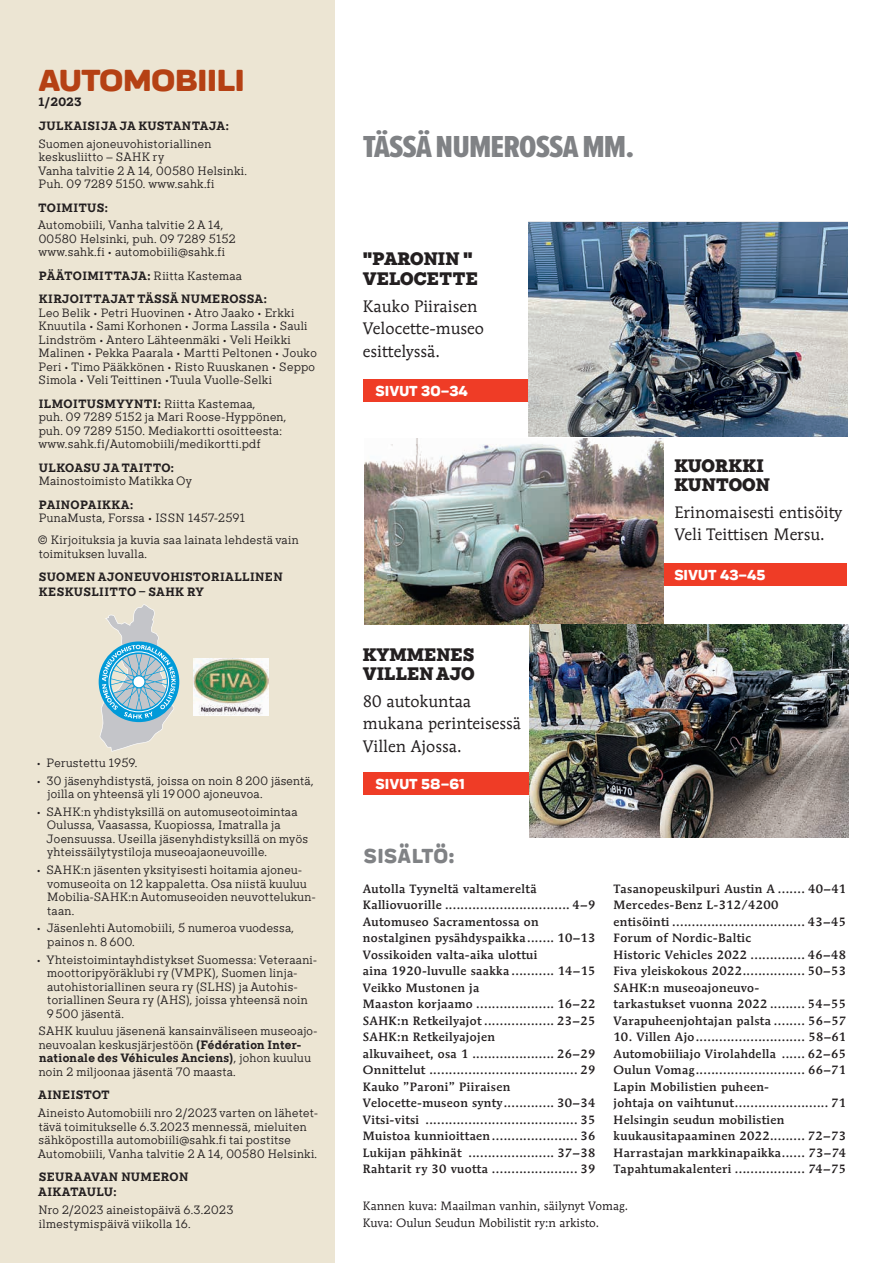
<style>
.page{position:relative;width:893px;height:1263px;background:#fff}
.page>*{position:absolute;margin:0;border:0;box-sizing:border-box;transform-origin:0 0}
.t1{font:31.5px "Proxima Nova Ex Cn Extrabld";letter-spacing:-.025em;color:#808285;scale:1.1 1}
.t2{font:800 31.5px "Praktika Rnd";letter-spacing:-.025em;color:#b54114;scale:1.1 1}
.t3{font:800 21px "Praktika Rnd";letter-spacing:.015em;color:#808285}
.t4{font:900 18px/19.5px "TT Rationalist";color:#231f20}
.t5{font:16.5px/22.5px "Mendoza Roman Std";color:#231f20}
.t6{font:800 15px "Praktika Rnd";color:#fff}
.t7{font:12px/13.5px "TT Rationalist";letter-spacing:.025em;color:#231f20}
.t8{font:500 12px/16.5px "Mendoza Roman Std";letter-spacing:.03em;color:#231f20}
.t9{font:700 12px/23.5px "TT Rationalist";letter-spacing:.03em;color:#231f20}
.t10{font:12px/16.5px "Mendoza Roman Std";color:#231f20}
.s1{font-weight:400}
.s2{font-weight:700}
</style>
<div class="page">
<div style="left:0;top:0;width:334px;height:1263px;background:#ece5d3"></div>
<img style="left:529px;top:223px;width:318px;height:214px">
<div style="left:363px;top:379px;width:165px;height:23px;background:#ef3c26"></div>
<div style="left:663px;top:563px;width:184px;height:22px;background:#ef3c26"></div>
<div style="left:363px;top:772px;width:166px;height:23px;background:#ef3c26"></div>
<img style="left:365px;top:438px;width:298px;height:187px">
<img style="left:529px;top:625px;width:319px;height:212px">
<svg style="left:99px;top:604px;width:80px;height:148px"></svg>
<img style="left:193px;top:658px;width:75px;height:58px">
<h1 class="t2" style="left:38px;top:54px;width:190px">AUTOMOBIILI</h1>
<p class="t9" style="left:38px;top:90px;width:192px">1/ 2023<br>JULKAISIJA JA KUSTANTAJA:</p>
<p class="t7" style="left:38px;top:137px;width:210px">Suomen ajoneuvohistoriallinen keskusliitto – SAHK ry<br>Vanha talvitie 2 A 14, 00580 Helsinki.<br>Puh. 09 7289 5150. www.sahk.fi</p>
<p class="t9" style="left:38px;top:196px;width:71px">TOIMITUS:</p>
<p class="t7" style="left:38px;top:218px;width:199px">Automobiili, Vanha talvitie 2 A 14,<br>00580 Helsinki, puh. 09 7289 5152 www.sahk.fi • automobiili@sahk.fi</p>
<p class="t9" style="left:39px;top:264px;width:229px">PÄÄTOIMITTAJA: <span class="s1">Riitta Kastemaa<br></span>KIRJOITTAJAT TÄSSÄ NUMEROSSA:</p>
<p class="t7" style="left:39px;top:306px;width:280px">Leo Belik • Petri Huovinen • Atro Jaako • Erkki Knuutila • Sami Korhonen • Jorma Lassila • Sauli Lindström • Antero Lähteenmäki • Veli Heikki Malinen • Pekka Paarala • Martti Peltonen • Jouko Peri • Timo Pääkkönen • Risto Ruuskanen • Seppo Simola • Veli Teittinen •Tuula Vuolle-Selki</p>
<p class="t7" style="left:39px;top:397px;width:249px"><span class="s2">ILMOITUSMYYNTI:</span> Riitta Kastemaa,<br>puh. 09 7289 5152 ja Mari Roose-Hyppönen, puh. 09 7289 5150. Mediakortti osoitteesta: www.sahk.fi/Automobiili/medikortti.pdf</p>
<p class="t9" style="left:39px;top:456px;width:137px">ULKOASU JA TAITTO:</p>
<p class="t7" style="left:39px;top:475px;width:155px">Mainostoimisto Matikka Oy</p>
<p class="t9" style="left:39px;top:493px;width:96px">PAINOPAIKKA:</p>
<p class="t7" style="left:38px;top:507px;width:262px;line-height:22px">PunaMusta, Forssa • ISSN 1457-2591<br>© Kirjoituksia ja kuvia saa lainata lehdestä vain</p>
<p class="t7" style="left:39px;top:547px;width:110px">toimituksen luvalla.</p>
<p class="t9" style="left:39px;top:570px;width:245px;line-height:15px">SUOMEN AJONEUVOHISTORIALLINEN<br>KESKUSLIITTO – SAHK RY</p>
<p class="t7" style="left:36px;top:756px;width:102px">• Perustettu 1959.</p>
<p class="t7" style="left:47px;top:774px;width:268px;text-indent:-11px">• 30 jäsenyhdistystä, joissa on noin 8 200 jäsentä, joilla on yhteensä yli 19 000 ajoneuvoa.</p>
<p class="t7" style="left:46px;top:805px;width:263px;text-indent:-10px">• SAHK:n yhdistyksillä on automuseotoimintaa Oulussa, Vaasassa, Kuopiossa, Imatralla ja Joensuussa. Useilla jäsenyhdistyksillä on myös yhteissäilytystiloja museoajaoneuvoille.</p>
<p class="t7" style="left:47px;top:863px;width:270px;text-indent:-11px">• SAHK:n jäsenten yksityisesti hoitamia ajoneu&shy;vomuseoita on 12 kappaletta. Osa niistä kuuluu Mobilia-SAHK:n Automuseoiden neuvottelukun&shy;taan.</p>
<p class="t7" style="left:47px;top:921px;width:248px;text-indent:-11px">• Jäsenlehti Automobiili, 5 numeroa vuodessa, painos n. 8 600.</p>
<p class="t7" style="left:47px;top:953px;width:272px;text-indent:-10px">• Yhteistoimintayhdistykset Suomessa: Veteraani&shy;moottoripyöräklubi ry (VMPK), Suomen linja&shy;autohisto riallinen seura ry (SLHS) ja Autohis&shy;toriallinen Seura ry (AHS), joissa yhteensä noin 9 500 jäsentä.</p>
<p class="t7" style="left:39px;top:1024px;width:280px">SAHK kuuluu jäsenenä kansainväliseen museoajo&shy;neuvoalan keskusjärjestöön <span class="s2">(Fédération Inter&shy;nationale des Véhicules Anciens)</span>, johon kuuluu noin 2 miljoonaa jäsentä 70 maasta.</p>
<p class="t9" style="left:38px;top:1083px;width:73px">AINEISTOT</p>
<p class="t7" style="left:38px;top:1106px;width:282px">Aineisto Automobiili nro 2/2023 varten on lähetet&shy;tävä toimitukselle 6.3.2023 mennessä, mieluiten sähköpostilla automobiili@sahk.fi tai postitse Automobiili, Vanha talvitie 2 A 14, 00580 Helsinki.</p>
<p class="t9" style="left:38px;top:1169px;width:152px;line-height:15px">SEURAAVAN NUMERON<br>AIKATAULU:</p>
<p class="t7" style="left:39px;top:1203px;width:196px">Nro 2/2023 aineistopäivä 6.3.2023 ilmestymispäivä viikolla 16.</p>
<h1 class="t1" style="left:363px;top:124px;width:248px">TÄSSÄ NUMEROSSA MM.</h1>
<h3 class="t4" style="left:363px;top:249px;width:117px">"PARONIN "<br>VELOCETTE</h3>
<h3 class="t5" style="left:363px;top:294px;width:123px">Kauko Piiraisen<br>Velocette-museo esittelyssä.</h3>
<p class="t6" style="left:376px;top:379px;width:94px">SIVUT 30–34</p>
<h3 class="t4" style="left:363px;top:644px;width:113px">KYMMENES<br>VILLEN AJO</h3>
<h3 class="t5" style="left:363px;top:690px;width:160px">80 autokuntaa mukana perinteisessä<br>Villen Ajossa.</h3>
<p class="t6" style="left:376px;top:772px;width:91px">SIVUT 58–61</p>
<h2 class="t3" style="left:364px;top:838px;width:92px">SISÄLTÖ:</h2>
<h3 class="t4" style="left:674px;top:455px;width:97px">KUORKKI<br>KUNTOON</h3>
<h3 class="t5" style="left:674px;top:501px;width:169px">Erinomaisesti entisöity<br>Veli Teittisen Mersu.</h3>
<p class="t6" style="left:674px;top:562px;width:93px">SIVUT 43–45</p>
<p class="t8" style="left:363px;top:880px;width:234px">Autolla Tyyneltä valtamereltä Kalliovuorille ................................ 4–9<br>Automuseo Sacramentossa on nostalginen pysähdyspaikka ....... 10–13<br>Vossikoiden valta-aika ulottui<br>aina 1920-luvulle saakka ........... 14–15<br>Veikko Mustonen ja<br>Maaston korjaamo .................... 16–22<br>SAHK:n Retkeilyajot .................. 23–25<br>SAHK:n Retkeilyajojen<br>alkuvaiheet, osa 1 ..................... 26–29<br>Onnittelut ...................................... 29<br>Kauko ”Paroni” Piiraisen Velocette-museon synty ............. 30–34<br>Vitsi-vitsi ....................................... 35<br>Muistoa kunnioittaen ...................... 36<br>Lukijan pähkinät ...................... 37–38<br>Rahtarit ry 30 vuotta ...................... 39</p>
<p class="t8" style="left:614px;top:880px;width:234px">Tasanopeuskilpuri Austin A ....... 40–41<br>Mercedes-Benz L-312/4200<br>entisöinti .................................. 43–45<br>Forum of Nordic-Baltic<br>Historic Vehicles 2022 .............. 46–48<br>Fiva yleiskokous 2022................ 50–53<br>SAHK:n museoajoneuvo-<br>tarkastukset vuonna 2022 ......... 54–55<br>Varapuheenjohtajan palsta ........ 56–57</p>
<p class="t8" style="left:614px;top:1029px;width:234px">10. Villen Ajo ............................ 58–61<br>Automobiiliajo Virolahdella ...... 62–65<br>Oulun Vomag ............................ 66–71<br>Lapin Mobilistien puheen-<br>johtaja on vaihtunut ........................ 71<br>Helsingin seudun mobilistien kuukausitapaaminen 2022......... 72–73<br>Harrastajan markkinapaikka ...... 73–74<br>Tapahtumakalenteri .................. 74–75</p>
<p class="t10" style="left:363px;top:1198px;width:267px">Kannen kuva: Maailman vanhin, säilynyt Vomag.<br>Kuva: Oulun Seudun Mobilistit ry:n arkisto.</p>
</div>
